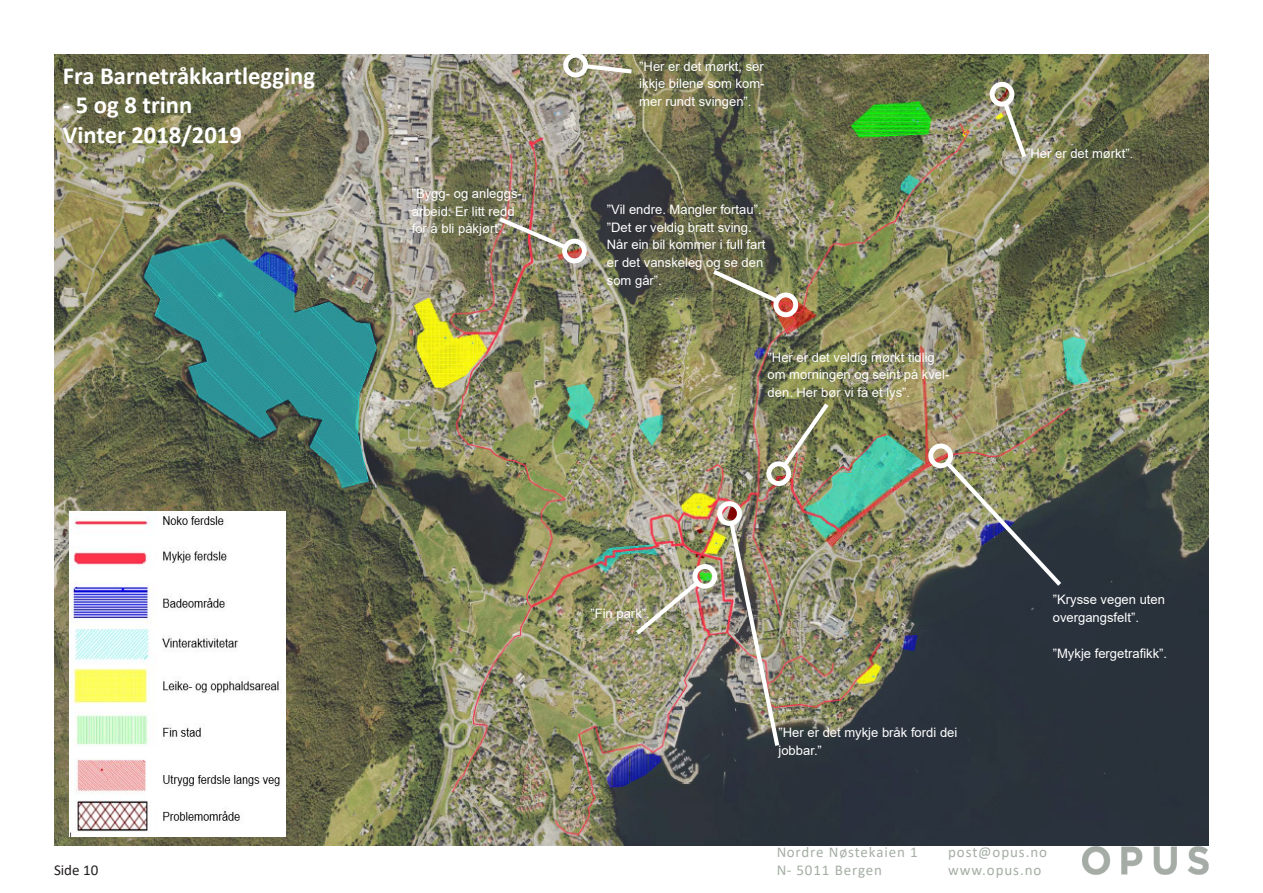
<style>
.page{position:relative;width:1263px;height:893px;background:#fff}
.page>*{position:absolute;margin:0;border:0;box-sizing:border-box;transform-origin:0 0}
.t1{font:700 24.6px "Calibri";color:#fff}
.t2{font:15px/18px "Calibri";letter-spacing:.06em;color:#495d48}
.t3{font:15px "Calibri";color:#231f20}
.t4{font:13.05px/17.9px "Arial";color:#fff}
</style>
<div class="page">
<img style="left:1082px;top:846px;width:127px;height:28px">
<img style="left:54px;top:54px;width:1155px;height:792px">
<img style="left:70px;top:512px;width:215px;height:324px">
<img style="left:941px;top:457px;width:124px;height:133px">
<div style="left:928px;top:443px;width:25px;height:25px;border:5px solid #fff;border-radius:50%"></div>
<svg style="left:708px;top:266px;width:74px;height:40px;background:#7f805e"></svg>
<div style="left:773px;top:292px;width:25px;height:25px;border:5px solid #fff;border-radius:50%"></div>
<svg style="left:563px;top:54px;width:73px;height:23px"></svg>
<img style="left:727px;top:518px;width:55px;height:232px">
<div style="left:717px;top:501px;width:25px;height:25px;border:5px solid #fff;border-radius:50%"></div>
<img style="left:779px;top:399px;width:53px;height:72px">
<div style="left:766px;top:461px;width:25px;height:25px;border:5px solid #fff;border-radius:50%"></div>
<svg style="left:1000px;top:98px;width:29px;height:64px;background:#939572"></svg>
<div style="left:990px;top:82px;width:24px;height:25px;border:5px solid #fff;border-radius:50%"></div>
<img style="left:495px;top:214px;width:76px;height:39px">
<div style="left:562px;top:239px;width:25px;height:24px;border:5px solid #fff;border-radius:50%"></div>
<img style="left:631px;top:577px;width:72px;height:62px">
<div style="left:692px;top:564px;width:25px;height:25px;border:5px solid #fff;border-radius:50%"></div>
<p class="t1" style="left:63px;top:58px;width:254px">Fra Barnetråkkartlegging</p>
<p class="t1" style="left:63px;top:88px;width:131px">- 5 og 8 trinn</p>
<p class="t1" style="left:63px;top:117px;width:181px">Vinter 2018/2019</p>
<p class="t3" style="left:54px;top:859px;width:46px">Side 10</p>
<p class="t4" style="left:412px;top:184px;width:112px">”Bygg- og anleggs&shy;arbeid. Er litt redd for å bli påkjørt”.</p>
<p class="t4" style="left:639px;top:57px;width:127px;text-align:justify">”Her er det mørkt, ser ikkje bilene som kom&shy;mer rundt svingen”.</p>
<p class="t4" style="left:607px;top:200px;width:160px">”Vil endre. Mangler fortau”. ”Det er veldig bratt sving.<br>Når ein bil kommer i full fart er det vanskeleg og se den som går”.</p>
<p class="t4" style="left:767px;top:348px;width:183px">”Her er det veldig mørkt tidlig om morningen og seint på kvel&shy;den. Her bør vi få et lys”.</p>
<p class="t4" style="left:1026px;top:145px;width:109px">”Her er det mørkt”.</p>
<p class="t4" style="left:590px;top:604px;width:61px">”Fin park”.</p>
<p class="t4" style="left:778px;top:724px;width:180px">”Her er det mykje bråk fordi dei jobbar.”</p>
<p class="t4" style="left:1053px;top:590px;width:114px">”Krysse vegen uten overgangsfelt”.</p>
<p class="t4" style="left:1053px;top:644px;width:116px">”Mykje fergetrafikk”.</p>
<p class="t2" style="left:776px;top:842px;width:143px">Nordre Nøstekaien 1<br>N- 5011 Bergen</p>
<p class="t2" style="left:948px;top:842px;width:100px">post@opus.no www.opus.no</p>
</div>
